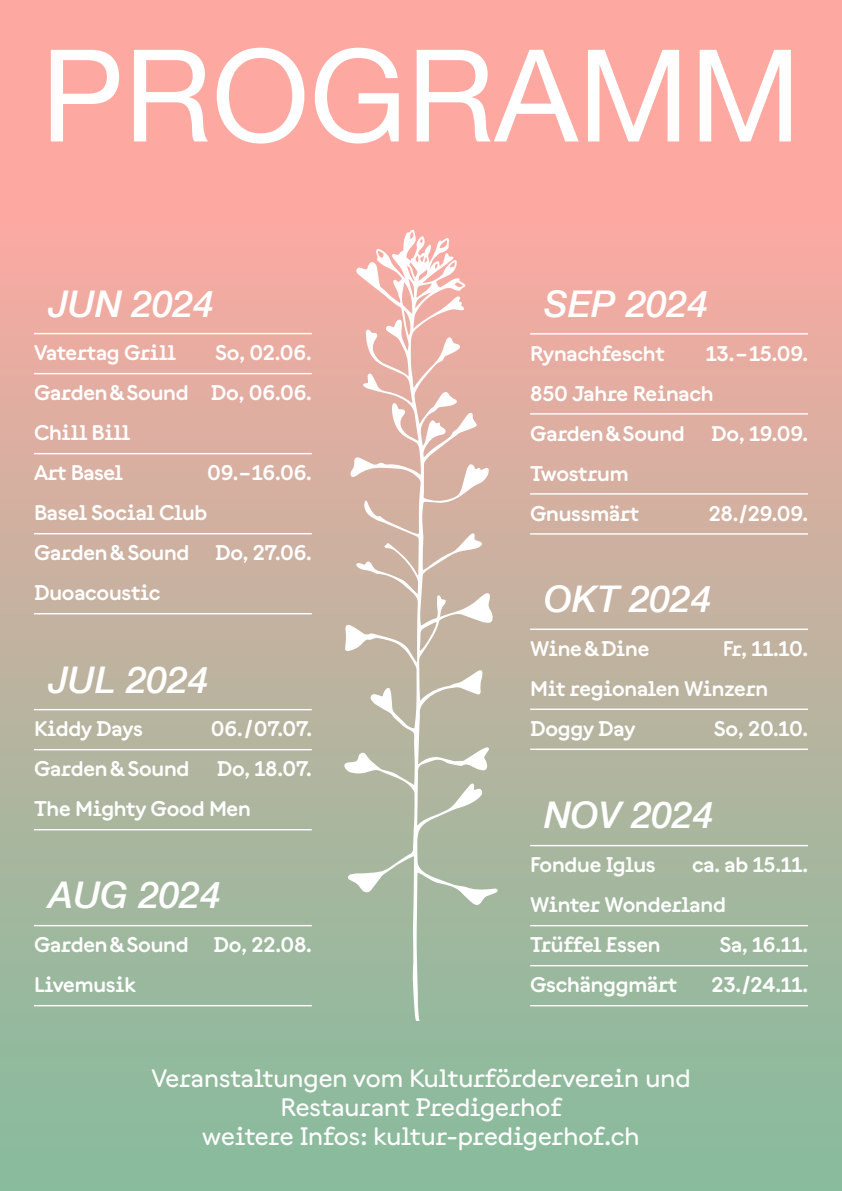
<style>
.page{position:relative;width:842px;height:1191px;background:#fff}
.page>*{position:absolute;margin:0;border:0;box-sizing:border-box;transform-origin:0 0}
.t1{font:128.3px "Helvetica Neue";color:#fff}
.t2{font:italic 500 36.8px "Helvetica Neue";color:#fff}
.t3{font:500 25px "Documan";color:#fff}
.Absatzformat_2{font:600 21px/40px "Documan";letter-spacing:-.01em;color:#fff}
</style>
<div class="page">
<div style="left:0;top:0;width:842px;height:1191px;background:linear-gradient(to bottom,#ffa7a3,#84bc9d)"></div>
<svg style="left:344px;top:230px;width:154px;height:790px;background:#cabaaa"></svg>
<hr style="left:34px;top:709px;width:278px;height:1px;background:#fff">
<hr style="left:34px;top:749px;width:278px;height:1px;background:#fff">
<hr style="left:34px;top:829px;width:278px;height:1px;background:#fff">
<hr style="left:34px;top:333px;width:278px;height:1px;background:#fff">
<hr style="left:34px;top:373px;width:278px;height:1px;background:#fff">
<hr style="left:34px;top:453px;width:278px;height:1px;background:#fff">
<hr style="left:34px;top:533px;width:278px;height:1px;background:#fff">
<hr style="left:34px;top:613px;width:278px;height:1px;background:#fff">
<hr style="left:34px;top:925px;width:278px;height:1px;background:#fff">
<hr style="left:34px;top:1005px;width:278px;height:1px;background:#fff">
<hr style="left:530px;top:628px;width:278px;height:2px;background:#fff">
<hr style="left:530px;top:708px;width:278px;height:2px;background:#fff">
<hr style="left:530px;top:748px;width:278px;height:2px;background:#fff">
<hr style="left:530px;top:845px;width:278px;height:1px;background:#fff">
<hr style="left:530px;top:925px;width:278px;height:1px;background:#fff">
<hr style="left:530px;top:965px;width:278px;height:1px;background:#fff">
<hr style="left:530px;top:1005px;width:278px;height:1px;background:#fff">
<hr style="left:530px;top:333px;width:278px;height:1px;background:#fff">
<hr style="left:530px;top:413px;width:278px;height:1px;background:#fff">
<hr style="left:530px;top:493px;width:278px;height:1px;background:#fff">
<hr style="left:530px;top:533px;width:278px;height:1px;background:#fff">
<p class="t1" style="left:41px;top:3px;width:762px">PROGRAMM</p>
<p class="t2" style="left:48px;top:272px;width:167px">JUN 2024</p>
<p class="Absatzformat_2" style="left:34px;top:331px;width:143px">Vatertag Grill</p>
<p class="Absatzformat_2" style="left:34px;top:331px;width:279px;text-align:right">So, 02.06.<br>Garden&amp;Sound Do, 06.06.</p>
<p class="Absatzformat_2" style="left:34px;top:411px;width:98px">Chill Bill<br>Art Basel</p>
<p class="Absatzformat_2" style="left:207px;top:451px;width:106px">09.–16.06.</p>
<p class="Absatzformat_2" style="left:34px;top:491px;width:279px">Basel Social Club<br>Garden&amp;Sound Do, 27.06.</p>
<p class="Absatzformat_2" style="left:34px;top:571px;width:128px">Duoacoustic</p>
<p class="t2" style="left:48px;top:648px;width:162px">JUL 2024</p>
<p class="Absatzformat_2" style="left:34px;top:707px;width:110px">Kiddy Days</p>
<p class="Absatzformat_2" style="left:211px;top:707px;width:103px">06./07.07.</p>
<p class="Absatzformat_2" style="left:34px;top:747px;width:157px">Garden&amp;Sound</p>
<p class="Absatzformat_2" style="left:217px;top:747px;width:97px">Do, 18.07.</p>
<p class="Absatzformat_2" style="left:34px;top:787px;width:218px">The Mighty Good Men</p>
<p class="t2" style="left:48px;top:863px;width:174px">AUG 2024</p>
<p class="Absatzformat_2" style="left:34px;top:923px;width:279px">Garden&amp;Sound Do, 22.08.</p>
<p class="Absatzformat_2" style="left:34px;top:963px;width:103px">Livemusik</p>
<p class="t2" style="left:544px;top:272px;width:165px">SEP 2024</p>
<p class="Absatzformat_2" style="left:530px;top:331px;width:136px">Rynachfescht</p>
<p class="Absatzformat_2" style="left:706px;top:331px;width:104px">13.–15.09.</p>
<p class="Absatzformat_2" style="left:530px;top:371px;width:185px">850 Jahre Reinach<br>Garden&amp;Sound</p>
<p class="Absatzformat_2" style="left:711px;top:411px;width:98px">Do, 19.09.</p>
<p class="Absatzformat_2" style="left:530px;top:451px;width:100px">Twostrum</p>
<p class="Absatzformat_2" style="left:530px;top:491px;width:111px">Gnussmärt</p>
<p class="Absatzformat_2" style="left:709px;top:491px;width:101px">28./29.09.</p>
<p class="t2" style="left:544px;top:567px;width:168px">OKT 2024</p>
<p class="Absatzformat_2" style="left:530px;top:627px;width:121px">Wine &amp; Dine</p>
<p class="Absatzformat_2" style="left:723px;top:627px;width:87px">Fr, 11.10.</p>
<p class="Absatzformat_2" style="left:530px;top:667px;width:240px">Mit regionalen Winzern</p>
<p class="Absatzformat_2" style="left:530px;top:707px;width:107px">Doggy Day</p>
<p class="Absatzformat_2" style="left:714px;top:707px;width:96px">So, 20.10.</p>
<p class="t2" style="left:544px;top:783px;width:170px">NOV 2024</p>
<p class="Absatzformat_2" style="left:530px;top:843px;width:127px">Fondue Iglus</p>
<p class="Absatzformat_2" style="left:692px;top:843px;width:117px">ca. ab 15.11.</p>
<p class="Absatzformat_2" style="left:530px;top:883px;width:197px">Winter Wonderland</p>
<p class="Absatzformat_2" style="left:530px;top:923px;width:132px">Trüffel Essen</p>
<p class="Absatzformat_2" style="left:719px;top:923px;width:90px">Sa, 16.11.</p>
<p class="Absatzformat_2" style="left:530px;top:963px;width:149px">Gschänggmärt</p>
<p class="Absatzformat_2" style="left:711px;top:963px;width:98px">23./24.11.</p>
<p class="t3" style="left:151px;top:1059px;width:541px">Veranstaltungen vom Kulturförderverein und</p>
<p class="t3" style="left:280px;top:1088px;width:282px">Restaurant Predigerhof</p>
<p class="t3" style="left:202px;top:1117px;width:439px">weitere Infos: kultur-predigerhof.ch</p>
</div>
